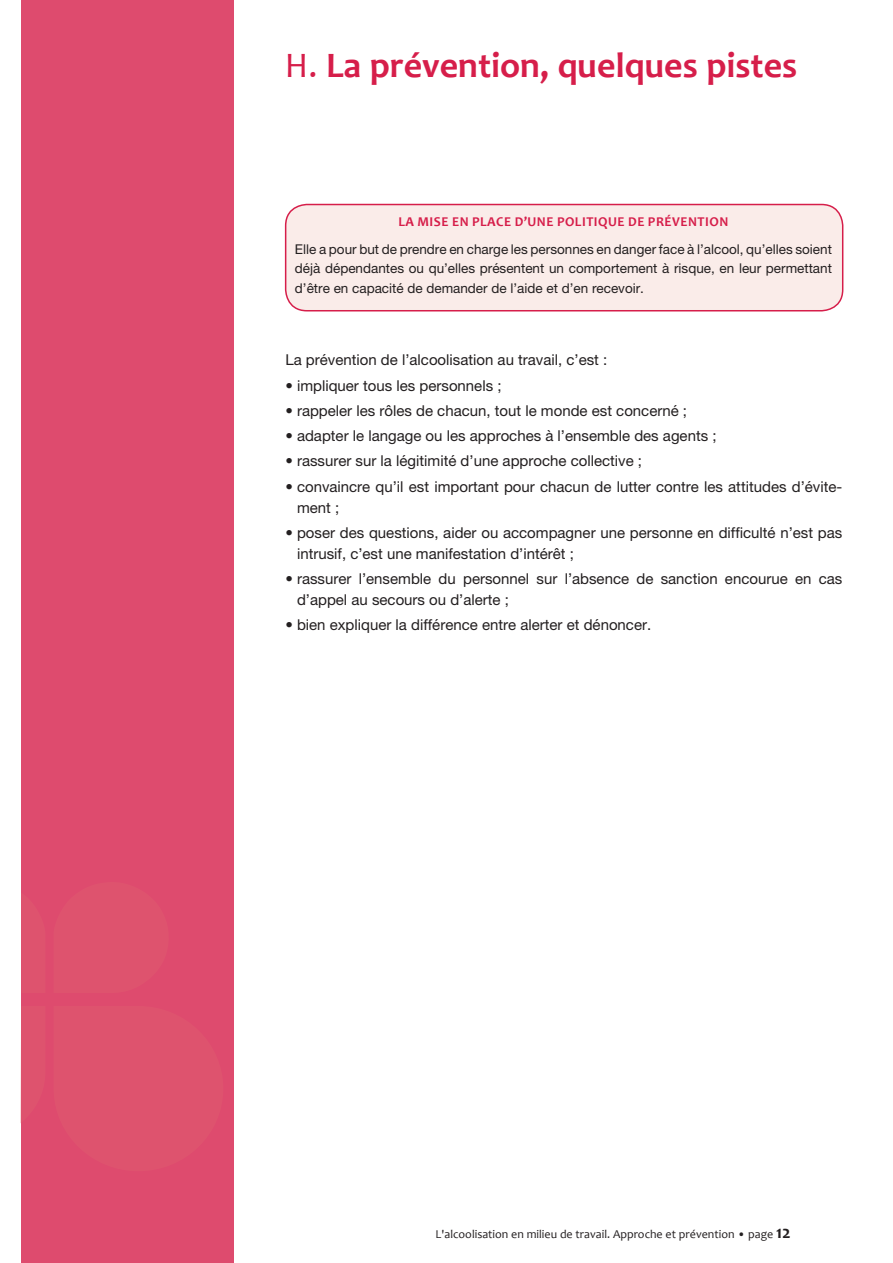
<style>
.page{position:relative;width:893px;height:1263px;background:#fff}
.page>*{position:absolute;margin:0;border:0;box-sizing:border-box;transform-origin:0 0}
.t1{font:700 36px "Candara";color:#d61e4a}
.t2{font:15px/21px "Helvetica Neue";color:#231f20}
.t3{font:13.5px/19.5px "Helvetica Neue";color:#231f20;text-align:justify}
.t4{font:700 13.5px "Candara";letter-spacing:.04em;color:#d61e4a}
.t5{font:12px "Candara";color:#231f20}
.s1{font-weight:400}
.s2{font-weight:700;font-size:18px}
</style>
<div class="page">
<div style="left:21px;top:0;width:213px;height:1263px;background:#de4b6e"></div>
<svg style="left:20px;top:1056px;width:1px;height:67px"></svg>
<div style="left:286px;top:204px;width:557px;height:107px;background:#faece9;border-radius:21px"></div>
<div style="left:285px;top:204px;width:558px;height:107px;border:2px solid #d61e4a;border-radius:21px"></div>
<h1 class="t1" style="left:285px;top:43px;width:514px"><span class="s1">H.</span> LA PRÉVENTION, QUELQUES PISTES</h1>
<p class="t4" style="left:398px;top:213px;width:332px">LA MISE EN PLACE D’UNE POLITIQU E DE PRÉVENTION</p>
<p class="t3" style="left:295px;top:239px;width:539px">Elle a pour but de prendre en charge les personnes en danger face à l’alcool, qu’elles soient déjà dépendantes ou qu’elles présentent un comportement à risque, en leur permettant d’être en capacité de demander de l’aide et d’en recevoir.</p>
<p class="t2" style="left:285px;top:349px;width:323px">La prévention de l’alcoolisation au travail, c’est :</p>
<p class="t2" style="left:285px;top:375px;width:218px">• impliquer tous les personnels ;</p>
<p class="t2" style="left:285px;top:400px;width:403px">• rappeler les rôles de chacun, tout le monde est concerné ;</p>
<p class="t2" style="left:285px;top:425px;width:433px">• adapter le langage ou les approches à l’ensemble des agents ;</p>
<p class="t2" style="left:285px;top:450px;width:358px">• rassurer sur la légitimité d’une approche collective ;</p>
<p class="t2" style="left:297px;top:476px;width:547px;text-indent:-12px">• convaincre qu’il est important pour chacun de lutter contre les attitudes d’évite&shy;ment ;</p>
<p class="t2" style="left:297px;top:522px;width:547px;text-indent:-12px">• poser des questions, aider ou accompagner une personne en difficulté n’est pas intrusif, c’est une manifestation d’intérêt ;</p>
<p class="t2" style="left:297px;top:568px;width:547px;text-indent:-12px">• rassurer l’ensemble du personnel sur l’absence de sanction encourue en cas d’appel au secours ou d’alerte ;</p>
<p class="t2" style="left:285px;top:614px;width:367px">• bien expliquer la différence entre alerter et dénoncer.</p>
<p class="t5" style="left:436px;top:1227px;width:357px">L'alcoolisation en milieu de travail. Approche et prévention • page <span class="s2">12</span></p>
</div>
